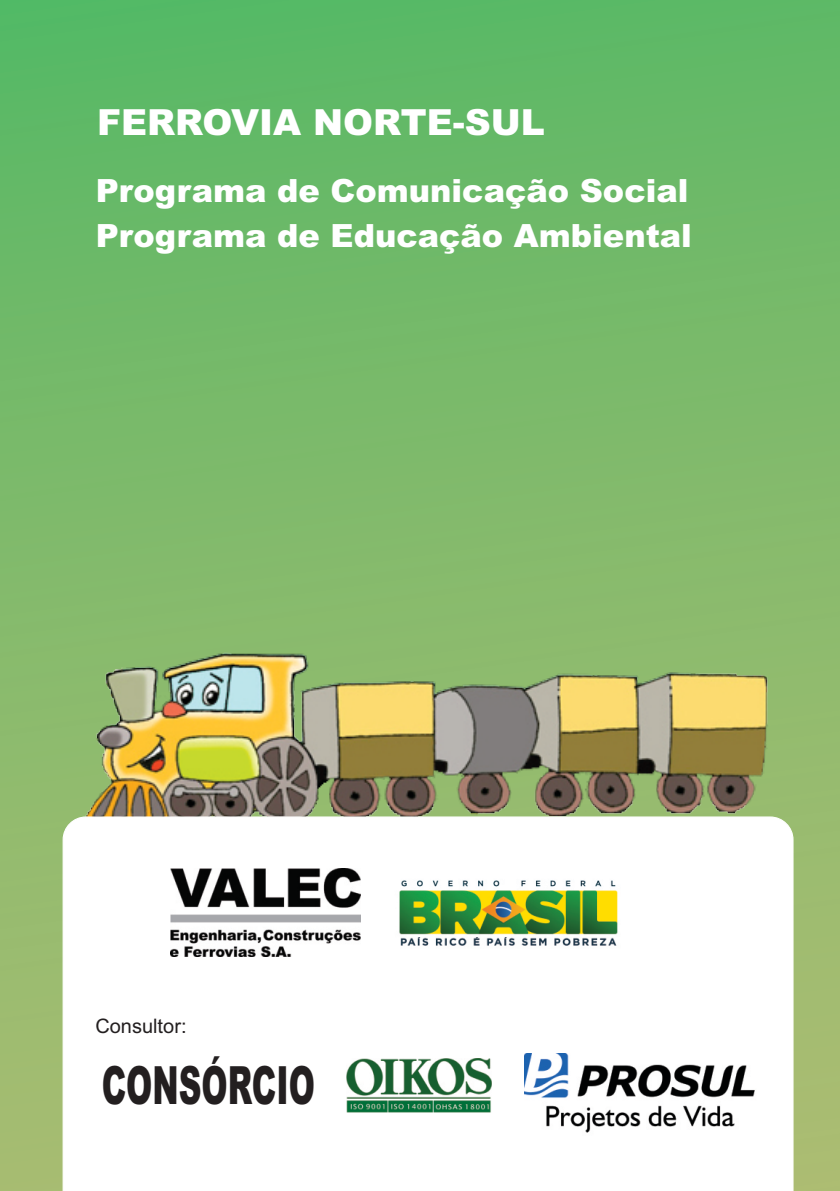
<style>
.page{position:relative;width:840px;height:1191px;background:#fff}
.page>*{position:absolute;margin:0;border:0;box-sizing:border-box;transform-origin:0 0}
.t1{font:900 52.8px "Arial";color:#231f20;scale:.6 1}
.t2{font:900 36px "Arial";color:#fff}
.t3{font:900 32px/45.2px "Arial";color:#fff}
.t4{font:20px "Arial";color:#231f20}
</style>
<div class="page">
<div style="left:1px;top:0;width:838px;height:1191px;background:linear-gradient(to bottom,#5db866,#adbd73)"></div>
<img style="left:60px;top:586px;width:763px;height:327px">
<svg style="left:63px;top:816px;width:730px;height:375px"></svg>
<img style="left:347px;top:1058px;width:144px;height:54px">
<img style="left:171px;top:868px;width:189px;height:88px">
<img style="left:383px;top:867px;width:249px;height:91px">
<img style="left:524px;top:1054px;width:242px;height:83px">
<p class="t2" style="left:97px;top:109px;width:449px">FERROVIA NORTE-SUL</p>
<p class="t3" style="left:96px;top:171px;width:597px">Programa de Comunicação Social<br>Programa de Educação Ambiental</p>
<p class="t4" style="left:95px;top:1018px;width:93px">Consultor:</p>
<h1 class="t1" style="left:102px;top:1066px;width:357px">CONSÓRCIO</h1>
</div>
